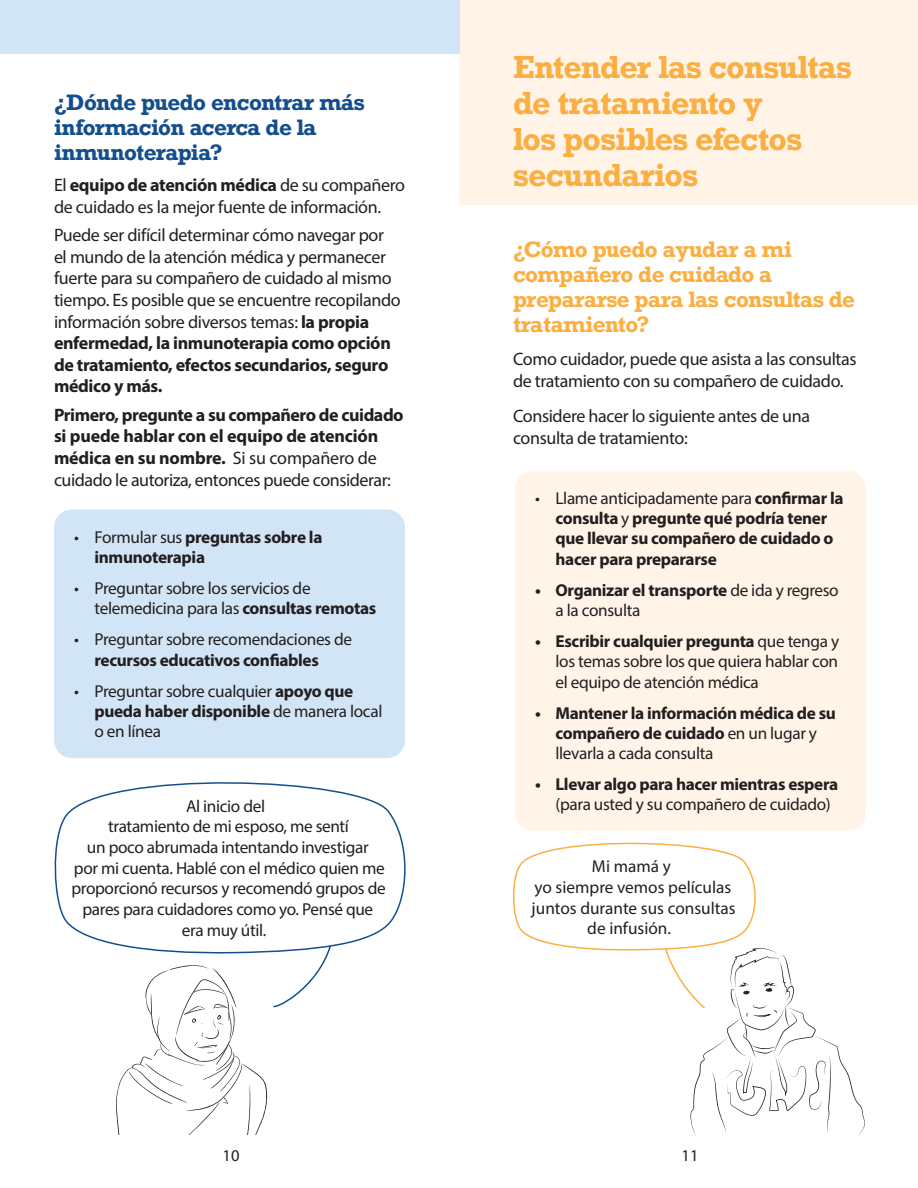
<style>
.page{position:relative;width:918px;height:1188px;background:#fff}
.page>*{position:absolute;margin:0;border:0;box-sizing:border-box;transform-origin:0 0}
.t1{font:700 30px/36px "Rockwell";letter-spacing:-.02em;color:#fbaf42}
.t2{font:700 21px/25.2px "Rockwell";letter-spacing:-.03em;color:#fbaf42}
.t3{font:700 21px/25.2px "Rockwell";letter-spacing:-.03em;color:#144e8c}
.t4{font:18px/21.6px "Myriad Pro";letter-spacing:-.02em;color:#231f20}
.t5{font:700 18px/21.6px "Myriad Pro";letter-spacing:-.01em;color:#231f20}
.t6{font:17.25px/20.2px "Myriad Pro";letter-spacing:-.02em;color:#231f20}
.t7{font:700 17.25px/20.2px "Myriad Pro";letter-spacing:-.02em;color:#231f20}
.t8{font:17.25px/20.7px "Myriad Pro";color:#231f20;text-align:center}
.t9{font:16.5px "Myriad Pro";color:#231f20}
.s1{font-weight:700}
.s2{font-weight:400}
</style>
<div class="page">
<div style="left:0;top:0;width:459px;height:54px;background:#d2e5f6"></div>
<div style="left:54px;top:510px;width:351px;height:248px;background:#d2e5f6;border-radius:18px"></div>
<svg style="left:54px;top:782px;width:352px;height:164px"></svg>
<svg style="left:116px;top:927px;width:219px;height:208px"></svg>
<div style="left:459px;top:0;width:459px;height:204px;background:#fff4e7"></div>
<hr style="left:459px;top:0;width:1px;height:54px;background:#d2e5f6">
<div style="left:515px;top:471px;width:351px;height:360px;background:#fff4e7;border-radius:18px"></div>
<svg style="left:512px;top:842px;width:353px;height:295px"></svg>
<p class="t3" style="left:54px;top:89px;width:312px">¿Dónde puedo encontrar más información acerca de la inmunoterapia?</p>
<p class="t4" style="left:54px;top:174px;width:353px">El <span class="s1">equipo de atención médica</span> de su compañero de cuidado es la mejor fuente de información.</p>
<p class="t4" style="left:54px;top:224px;width:348px">Puede ser difícil determinar cómo navegar por el mundo de la atención médica y permanecer fuerte para su compañero de cuidado al mismo tiempo. Es posible que se encuentre recopilando información sobre diversos temas: <span class="s1">la propia enfermedad, la inmunoterapia como opción de tratamiento, efectos secundarios, seguro médico y más.</span></p>
<p class="t5" style="left:54px;top:403px;width:351px">Primero, pregunte a su compañero de cuidado si puede hablar con el equipo de atención médica en su nombre. <span class="s2">Si su compañero de cuidado le autoriza, entonces puede considerar:</span></p>
<p class="t7" style="left:95px;top:526px;width:229px;text-indent:-20px"><span class="s2">• Formular sus</span> preguntas sobre la inmunoterapia</p>
<p class="t6" style="left:95px;top:578px;width:283px;text-indent:-20px">• Preguntar sobre los servicios de telemedicina para las <span class="s1">consultas remotas</span></p>
<p class="t6" style="left:74px;top:629px;width:279px">• Preguntar sobre recomendaciones de</p>
<p class="t7" style="left:95px;top:649px;width:226px">recursos educativos confiables</p>
<p class="t6" style="left:95px;top:680px;width:289px;text-indent:-20px">• Preguntar sobre cualquier <span class="s1">apoyo que pueda haber disponible</span> de manera local o en línea</p>
<p class="t6" style="left:71px;top:795px;width:316px;line-height:20.7px;text-align:center">Al inicio del<br>tratamiento de mi esposo, me sentí<br>un poco abrumada intentando investigar<br>por mi cuenta. Hablé con el médico quien me proporcionó recursos y recomendó grupos de pares para cuidadores como yo. Pensé que era muy útil.</p>
<p class="t9" style="left:223px;top:1146px;width:18px">10</p>
<h1 class="t1" style="left:513px;top:49px;width:340px">Entender las consultas de tratamiento y<br>los posibles efectos secundarios</h1>
<p class="t2" style="left:513px;top:236px;width:344px">¿Cómo puedo ayudar a mi compañero de cuidado a prepararse para las consultas de tratamiento?</p>
<p class="t4" style="left:513px;top:348px;width:345px">Como cuidador, puede que asista a las consultas de tratamiento con su compañero de cuidado.</p>
<p class="t4" style="left:513px;top:405px;width:299px">Considere hacer lo siguiente antes de una consulta de tratamiento:</p>
<p class="t7" style="left:556px;top:487px;width:290px;text-indent:-20px"><span class="s2">• Llame anticipadamente para</span> confirmar la consulta <span class="s2">y</span> pregunte qué podría tener que llevar su compañero de cuidado o hacer para prepararse</p>
<p class="t6" style="left:556px;top:580px;width:285px;text-indent:-20px"><span class="s1">• Organizar el transporte</span> de ida y regreso a la consulta</p>
<p class="t6" style="left:556px;top:631px;width:285px;text-align:justify;text-indent:-20px"><span class="s1">• Escribir cualquier pregunta</span> que tenga y los temas sobre los que quiera hablar con el equipo de atención médica</p>
<p class="t7" style="left:556px;top:702px;width:282px;text-indent:-20px">• Mantener la información médica de su compañero de cuidado <span class="s2">en un lugar y llevarla a cada consulta</span></p>
<p class="t7" style="left:535px;top:774px;width:304px">• Llevar algo para hacer mientras espera</p>
<p class="t6" style="left:556px;top:794px;width:277px">(para usted y su compañero de cuidado)</p>
<p class="t8" style="left:532px;top:856px;width:206px">Mi mamá y<br>yo siempre vemos películas juntos durante sus consultas de infusión.</p>
<p class="t9" style="left:682px;top:1146px;width:18px">11</p>
</div>
